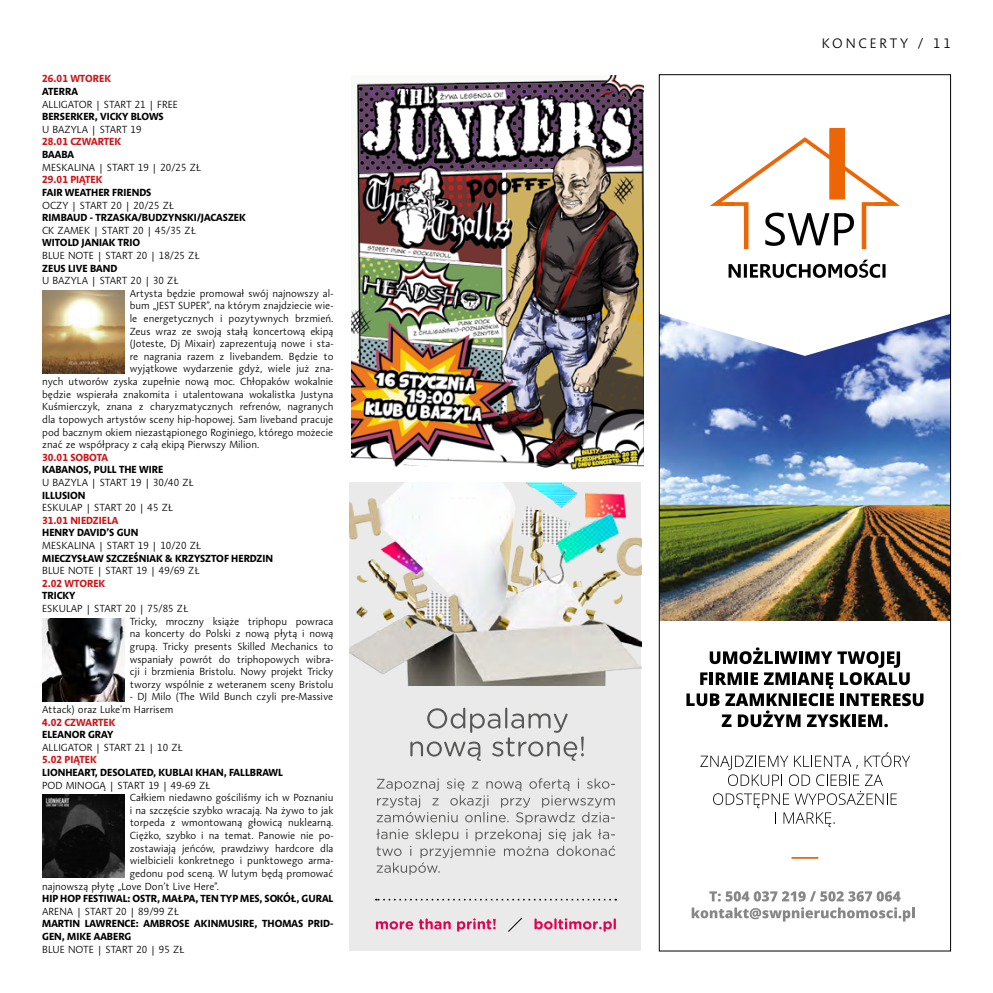
<style>
.page{position:relative;width:993px;height:993px;background:#fff}
.page>*{position:absolute;margin:0;border:0;box-sizing:border-box;transform-origin:0 0}
.t1{font:300 14px "Aroma No 2 LT Pro";letter-spacing:.2em;color:#000}
.t2{font:300 10.5px/12.6px "Aroma No 2 LT Pro";color:#000}
.t3{font:700 10.5px/12.6px "Aroma No 2 LT Pro";color:#000}
.t4{font:700 10.5px "Aroma No 2 LT Pro";color:#cd171a}
</style>
<div class="page">
<img style="left:42px;top:290px;width:83px;height:83px">
<img style="left:42px;top:618px;width:83px;height:83px">
<img style="left:42px;top:794px;width:83px;height:82px">
<div style="left:829px;top:129px;width:14px;height:70px;background:#ec6608"></div>
<div style="left:829px;top:128px;width:15px;height:71px;border:1px solid #ec6608"></div>
<svg style="left:710px;top:137px;width:189px;height:112px"></svg>
<svg style="left:728px;top:259px;width:157px;height:19px"></svg>
<img style="left:661px;top:356px;width:287px;height:264px">
<svg style="left:661px;top:314px;width:287px;height:42px"></svg>
<svg style="left:686px;top:647px;width:237px;height:80px"></svg>
<svg style="left:700px;top:752px;width:209px;height:74px"></svg>
<svg style="left:709px;top:891px;width:191px;height:10px"></svg>
<svg style="left:691px;top:907px;width:223px;height:14px"></svg>
<hr style="left:791px;top:856px;width:27px;height:2px;background:#ec6608">
<div style="left:350px;top:482px;width:291px;height:468px;background:#eaeaea"></div>
<img style="left:350px;top:482px;width:291px;height:203px">
<svg style="left:410px;top:707px;width:173px;height:53px"></svg>
<svg style="left:376px;top:778px;width:239px;height:96px"></svg>
<svg style="left:534px;top:918px;width:81px;height:13px"></svg>
<svg style="left:376px;top:918px;width:74px;height:11px"></svg>
<svg style="left:457px;top:918px;width:38px;height:13px"></svg>
<svg style="left:508px;top:917px;width:14px;height:14px"></svg>
<svg style="left:376px;top:898px;width:240px;height:2px"></svg>
<img style="left:351px;top:76px;width:292px;height:394px">
<svg style="left:401px;top:459px;width:49px;height:9px"></svg>
<p class="t4" style="left:42px;top:72px;width:70px">26.01 WTOREK</p>
<p class="t3" style="left:42px;top:85px;width:37px">ATERRA</p>
<p class="t2" style="left:42px;top:98px;width:137px">ALLIGATOR | START 21 | FREE</p>
<p class="t3" style="left:42px;top:110px;width:123px">BERSERKER, VICKY BLOWS</p>
<p class="t2" style="left:42px;top:123px;width:101px">U BAZYLA | START 19</p>
<p class="t4" style="left:42px;top:135px;width:80px">28.01 CZWARTEK</p>
<p class="t3" style="left:42px;top:148px;width:34px">BAABA</p>
<p class="t2" style="left:42px;top:161px;width:160px">MESKALINA | START 19 | 20/25 ZŁ</p>
<p class="t4" style="left:42px;top:173px;width:62px">29.01 PIĄTEK</p>
<p class="t3" style="left:42px;top:186px;width:111px">FAIR WEATHER FRIENDS</p>
<p class="t2" style="left:42px;top:198px;width:133px">OCZY | START 20 | 20/25 ZŁ</p>
<p class="t3" style="left:42px;top:211px;width:205px">RIMBAUD - TRZASKA/BUDZYNSKI/JACASZEK</p>
<p class="t2" style="left:42px;top:224px;width:155px">CK ZAMEK | START 20 | 45/35 ZŁ</p>
<p class="t3" style="left:42px;top:236px;width:99px">WITOLD JANIAK TRIO</p>
<p class="t2" style="left:42px;top:249px;width:159px">BLUE NOTE | START 20 | 18/25 ZŁ</p>
<p class="t3" style="left:42px;top:261px;width:77px">ZEUS LIVE BAND</p>
<p class="t2" style="left:42px;top:274px;width:138px">U BAZYLA | START 20 | 30 ZŁ</p>
<p class="t2" style="left:130px;top:287px;width:205px">Artysta będzie promował swój najnowszy al-</p>
<p class="t2" style="left:130px;top:299px;width:205px">bum „JEST SUPER”, na którym znajdziecie wie-</p>
<p class="t2" style="left:130px;top:312px;width:205px">le energetycznych i pozytywnych brzmień.</p>
<p class="t2" style="left:130px;top:324px;width:205px">Zeus wraz ze swoją stałą koncertową ekipą</p>
<p class="t2" style="left:130px;top:337px;width:205px">(Joteste, Dj Mixair) zaprezentują nowe i sta-</p>
<p class="t2" style="left:130px;top:350px;width:205px">re nagrania razem z livebandem. Będzie to</p>
<p class="t2" style="left:130px;top:362px;width:205px">wyjątkowe wydarzenie gdyż, wiele już zna-</p>
<p class="t2" style="left:42px;top:375px;width:293px">nych utworów zyska zupełnie nową moc. Chłopaków wokalnie</p>
<p class="t2" style="left:42px;top:387px;width:293px">będzie wspierała znakomita i utalentowana wokalistka Justyna</p>
<p class="t2" style="left:42px;top:400px;width:293px">Kuśmierczyk, znana z charyzmatycznych refrenów, nagranych</p>
<p class="t2" style="left:42px;top:413px;width:293px">dla topowych artystów sceny hip-hopowej. Sam liveband pracuje</p>
<p class="t2" style="left:42px;top:425px;width:292px">pod bacznym okiem niezastąpionego Roginiego, którego możecie</p>
<p class="t2" style="left:42px;top:438px;width:218px">znać ze współpracy z całą ekipą Pierwszy Milion.</p>
<p class="t4" style="left:42px;top:450px;width:67px">30.01 SOBOTA</p>
<p class="t3" style="left:42px;top:463px;width:122px">KABANOS, PULL THE WIRE</p>
<p class="t2" style="left:42px;top:476px;width:153px">U BAZYLA | START 19 | 30/40 ZŁ</p>
<p class="t3" style="left:42px;top:488px;width:45px">ILLUSION</p>
<p class="t2" style="left:42px;top:501px;width:132px">ESKULAP | START 20 | 45 ZŁ</p>
<p class="t4" style="left:42px;top:513px;width:78px">31.01 NIEDZIELA</p>
<p class="t3" style="left:42px;top:526px;width:98px">HENRY DAVID’S GUN</p>
<p class="t2" style="left:42px;top:539px;width:160px">MESKALINA | START 19 | 10/20 ZŁ</p>
<p class="t3" style="left:42px;top:551px;width:232px">MIECZYSŁAW SZCZEŚNIAK &amp; KRZYSZTOF HERDZIN</p>
<p class="t2" style="left:42px;top:564px;width:159px">BLUE NOTE | START 19 | 49/69 ZŁ</p>
<p class="t4" style="left:42px;top:576px;width:65px">2.02 WTOREK</p>
<p class="t3" style="left:42px;top:589px;width:35px">TRICKY</p>
<p class="t2" style="left:130px;top:602px;width:205px;text-indent:-88px">ESKULAP | START 20 | 75/85 ZŁ<br>Tricky, mroczny książe triphopu powraca na koncerty do Polski z nową płytą i nową grupą. Tricky presents Skilled Mechanics to wspaniały powrót do triphopowych wibra&shy;cji i brzmienia Bristolu. Nowy projekt Tricky tworzy wspólnie z weteranem sceny Bristolu</p>
<p class="t2" style="left:42px;top:690px;width:292px;text-indent:88px">- DJ Milo (The Wild Bunch czyli pre-Massive<br>Attack) oraz Luke’m Harrisem</p>
<p class="t4" style="left:42px;top:714px;width:75px">4.02 CZWARTEK</p>
<p class="t3" style="left:42px;top:727px;width:73px">ELEANOR GRAY</p>
<p class="t2" style="left:42px;top:740px;width:142px">ALLIGATOR | START 21 | 10 ZŁ</p>
<p class="t4" style="left:42px;top:752px;width:56px">5.02 PIĄTEK</p>
<p class="t3" style="left:42px;top:765px;width:242px">LIONHEART, DESOLATED, KUBLAI KHAN, FALLBRAWL</p>
<p class="t2" style="left:42px;top:778px;width:170px">POD MINOGĄ | START 19 | 49-69 ZŁ</p>
<p class="t2" style="left:130px;top:791px;width:205px">Całkiem niedawno gościliśmy ich w Poznaniu</p>
<p class="t2" style="left:130px;top:803px;width:205px">i na szczęście szybko wracają. Na żywo to jak</p>
<p class="t2" style="left:130px;top:816px;width:205px">torpeda z wmontowaną głowicą nuklearną.</p>
<p class="t2" style="left:130px;top:828px;width:205px">Ciężko, szybko i na temat. Panowie nie po-</p>
<p class="t2" style="left:130px;top:841px;width:205px">zostawiają jeńców, prawdziwy hardcore dla</p>
<p class="t2" style="left:130px;top:854px;width:205px">wielbicieli konkretnego i punktowego arma-</p>
<p class="t2" style="left:130px;top:866px;width:205px">gedonu pod sceną. W lutym będą promować</p>
<p class="t2" style="left:42px;top:879px;width:178px">najnowszą płytę „Love Don’t Live Here”.</p>
<p class="t3" style="left:42px;top:891px;width:293px">HIP HOP FESTIWAL: OSTR, MAŁPA, TEN TYP MES, SOKÓŁ, GURAL</p>
<p class="t2" style="left:42px;top:904px;width:138px">ARENA | START 20 | 89/99 ZŁ</p>
<p class="t3" style="left:42px;top:916px;width:293px">MARTIN LAWRENCE: AMBROSE AKINMUSIRE, THOMAS PRID-<br>GEN, MIKE AABERG</p>
<p class="t2" style="left:42px;top:942px;width:144px">BLUE NOTE | START 20 | 95 ZŁ</p>
<h1 class="t1" style="left:821px;top:34px;width:130px">KONCERTY / 11</h1>
</div>
